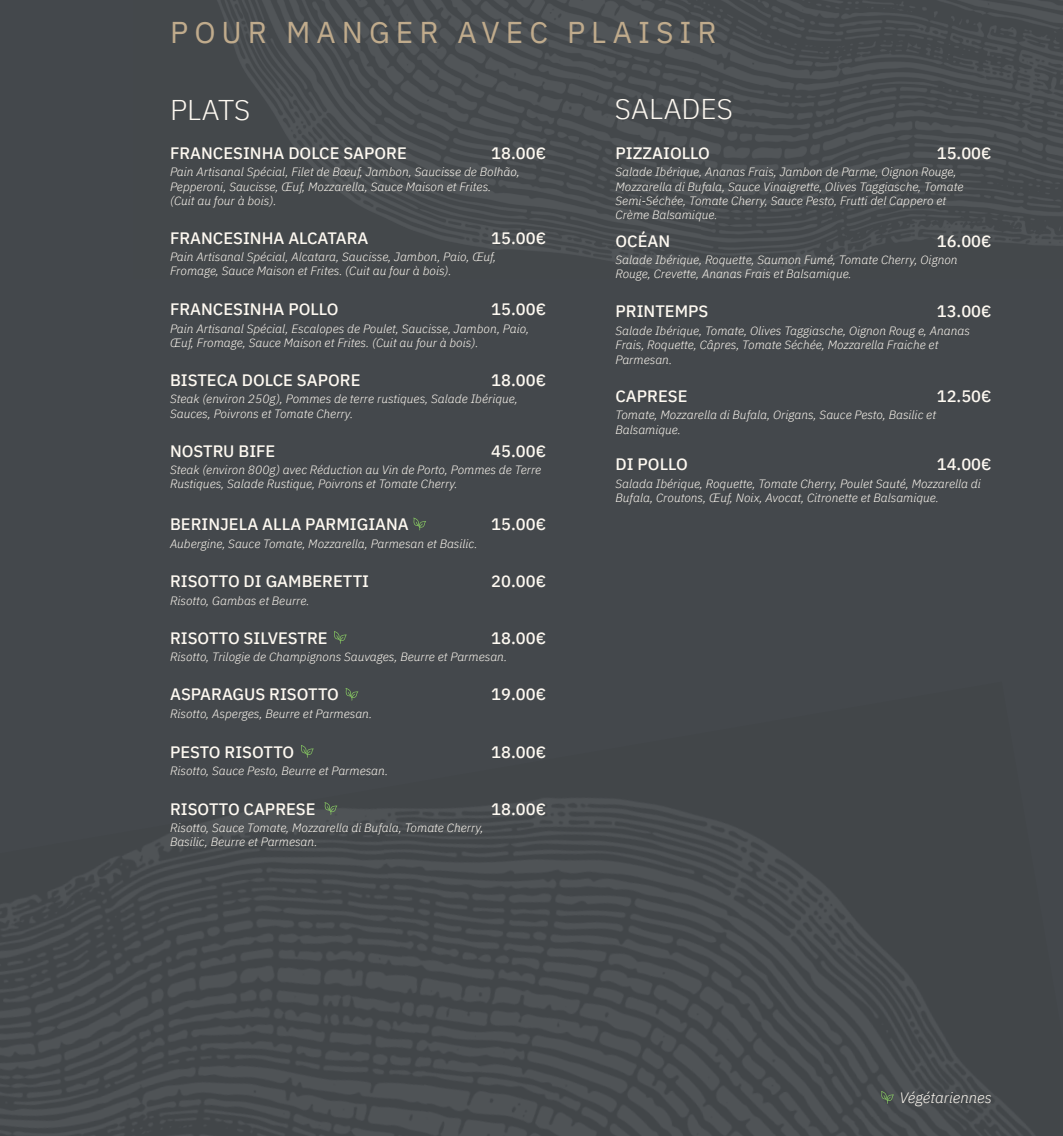
<style>
.page{position:relative;width:1063px;height:1136px;background:#fff}
.page>*{position:absolute;margin:0;border:0;box-sizing:border-box;transform-origin:0 0}
.t1{font:30px "IBM Plex Sans";letter-spacing:.2em;color:#c0ab8c}
.t2{font:300 28.5px "IBM Plex Sans";color:#fef9f1}
.t3{font:500 16.5px "IBM Plex Sans";color:#fef9f1}
.t4{font:italic 300 15px "IBM Plex Sans";color:#fef9f1}
.t5{font:italic 300 12px/14.4px "IBM Plex Sans";color:#fef9f1}
</style>
<div class="page">
<div style="left:0;top:0;width:1063px;height:1135px;background:#44484c"></div>
<img style="left:432px;top:799px;width:549px;height:336px">
<img style="left:762px;top:1084px;width:271px;height:51px">
<img style="left:108px;top:802px;width:324px;height:333px">
<img style="left:0;top:868px;width:108px;height:267px">
<img style="left:217px;top:0;width:846px;height:278px">
<svg style="left:413px;top:517px;width:13px;height:13px"></svg>
<svg style="left:334px;top:631px;width:13px;height:12px"></svg>
<svg style="left:346px;top:688px;width:12px;height:12px"></svg>
<svg style="left:301px;top:745px;width:13px;height:12px"></svg>
<svg style="left:325px;top:802px;width:12px;height:12px"></svg>
<svg style="left:881px;top:1090px;width:13px;height:13px"></svg>
<h1 class="t1" style="left:170px;top:9px;width:548px">POUR MANGER AVEC PLAISIR</h1>
<h2 class="t2" style="left:170px;top:88px;width:82px">PLATS</h2>
<h2 class="t2" style="left:615px;top:87px;width:120px">SALADES</h2>
<h3 class="t3" style="left:170px;top:140px;width:238px">FRANCESINHA DOLCE SAPORE</h3>
<h3 class="t3" style="left:491px;top:140px;width:56px">18.00€</h3>
<p class="t5" style="left:170px;top:164px;width:351px">Pain Artisanal Spécial, Filet de Bœuf, Jambon, Saucisse de Bolhão,<br>Pepperoni, Saucisse, Œuf, Mozzarella, Sauce Maison et Frites.<br>(Cuit au four à bois).</p>
<h3 class="t3" style="left:616px;top:140px;width:96px">PIZZAIOLLO</h3>
<h3 class="t3" style="left:937px;top:140px;width:56px">15.00€</h3>
<p class="t5" style="left:616px;top:164px;width:349px">Salade Ibérique, Ananas Frais, Jambon de Parme, Oignon Rouge, Mozzarella di Bufala, Sauce Vinaigrette, Olives Taggiasche, Tomate Semi-Séchée, Tomate Cherry, Sauce Pesto, Frutti del Cappero et Crème Balsamique.</p>
<h3 class="t3" style="left:170px;top:225px;width:200px">FRANCESINHA ALCATARA</h3>
<h3 class="t3" style="left:491px;top:225px;width:56px">15.00€</h3>
<p class="t5" style="left:170px;top:248px;width:328px">Pain Artisanal Spécial, Alcatara, Saucisse, Jambon, Paio, Œuf,<br>Fromage, Sauce Maison et Frites. (Cuit au four à bois).</p>
<h3 class="t3" style="left:170px;top:297px;width:170px">FRANCESINHA POLLO</h3>
<h3 class="t3" style="left:491px;top:297px;width:56px">15.00€</h3>
<p class="t5" style="left:170px;top:320px;width:361px">Pain Artisanal Spécial, Escalopes de Poulet, Saucisse, Jambon, Paio,<br>Œuf, Fromage, Sauce Maison et Frites. (Cuit au four à bois).</p>
<h3 class="t3" style="left:170px;top:367px;width:192px">BISTECA DOLCE SAPORE</h3>
<h3 class="t3" style="left:491px;top:367px;width:56px">18.00€</h3>
<p class="t5" style="left:170px;top:391px;width:349px">Steak (environ 250g), Pommes de terre rustiques, Salade Ibérique,<br>Sauces, Poivrons et Tomate Cherry.</p>
<h3 class="t3" style="left:170px;top:438px;width:107px">NOSTRU BIFE</h3>
<h3 class="t3" style="left:491px;top:438px;width:56px">45.00€</h3>
<p class="t5" style="left:170px;top:461px;width:373px">Steak (environ 800g) avec Réduction au Vin de Porto, Pommes de Terre<br>Rustiques, Salade Rustique, Poivrons et Tomate Cherry.</p>
<h3 class="t3" style="left:170px;top:511px;width:240px">BERINJELA ALLA PARMIGIANA</h3>
<h3 class="t3" style="left:491px;top:511px;width:56px">15.00€</h3>
<p class="t5" style="left:170px;top:535px;width:309px">Aubergine, Sauce Tomate, Mozzarella, Parmesan et Basilic.</p>
<h3 class="t3" style="left:170px;top:568px;width:200px">RISOTTO DI GAMBERETTI</h3>
<h3 class="t3" style="left:491px;top:568px;width:56px">20.00€</h3>
<p class="t5" style="left:170px;top:592px;width:141px">Risotto, Gambas et Beurre.</p>
<h3 class="t3" style="left:170px;top:624px;width:159px">RISOTTO SILVESTRE</h3>
<h3 class="t3" style="left:491px;top:624px;width:56px">18.00€</h3>
<p class="t5" style="left:170px;top:648px;width:339px">Risotto, Trilogie de Champignons Sauvages, Beurre et Parmesan.</p>
<h3 class="t3" style="left:170px;top:681px;width:170px">ASPARAGUS RISOTTO</h3>
<h3 class="t3" style="left:491px;top:681px;width:56px">19.00€</h3>
<p class="t5" style="left:170px;top:705px;width:204px">Risotto, Asperges, Beurre et Parmesan.</p>
<h3 class="t3" style="left:170px;top:738px;width:126px">PESTO RISOTTO</h3>
<h3 class="t3" style="left:491px;top:738px;width:56px">18.00€</h3>
<p class="t5" style="left:170px;top:762px;width:220px">Risotto, Sauce Pesto, Beurre et Parmesan.</p>
<h3 class="t3" style="left:170px;top:795px;width:147px">RISOTTO CAPRESE</h3>
<h3 class="t3" style="left:491px;top:795px;width:56px">18.00€</h3>
<p class="t5" style="left:170px;top:819px;width:315px">Risotto, Sauce Tomate, Mozzarella di Bufala, Tomate Cherry,<br>Basilic, Beurre et Parmesan.</p>
<h3 class="t3" style="left:616px;top:228px;width:56px">OCÉAN</h3>
<h3 class="t3" style="left:937px;top:228px;width:56px">16.00€</h3>
<p class="t5" style="left:616px;top:251px;width:344px">Salade Ibérique, Roquette, Saumon Fumé, Tomate Cherry, Oignon<br>Rouge, Crevette, Ananas Frais et Balsamique.</p>
<h3 class="t3" style="left:616px;top:298px;width:94px">PRINTEMPS</h3>
<h3 class="t3" style="left:937px;top:298px;width:56px">13.00€</h3>
<p class="t5" style="left:616px;top:322px;width:356px">Salade Ibérique, Tomate, Olives Taggiasche, Oignon Roug e, Ananas<br>Frais, Roquette, Câpres, Tomate Séchée, Mozzarella Fraiche et<br>Parmesan.</p>
<h3 class="t3" style="left:616px;top:383px;width:73px">CAPRESE</h3>
<h3 class="t3" style="left:937px;top:383px;width:56px">12.50€</h3>
<p class="t5" style="left:616px;top:407px;width:322px">Tomate, Mozzarella di Bufala, Origans, Sauce Pesto, Basilic et<br>Balsamique.</p>
<h3 class="t3" style="left:616px;top:451px;width:74px">DI POLLO</h3>
<h3 class="t3" style="left:937px;top:451px;width:56px">14.00€</h3>
<p class="t5" style="left:616px;top:475px;width:367px">Salada Ibérique, Roquette, Tomate Cherry, Poulet Sauté, Mozzarella di<br>Bufala, Croutons, Œuf, Noix, Avocat, Citronette et Balsamique.</p>
<p class="t4" style="left:899px;top:1085px;width:94px">Végétariennes</p>
</div>
